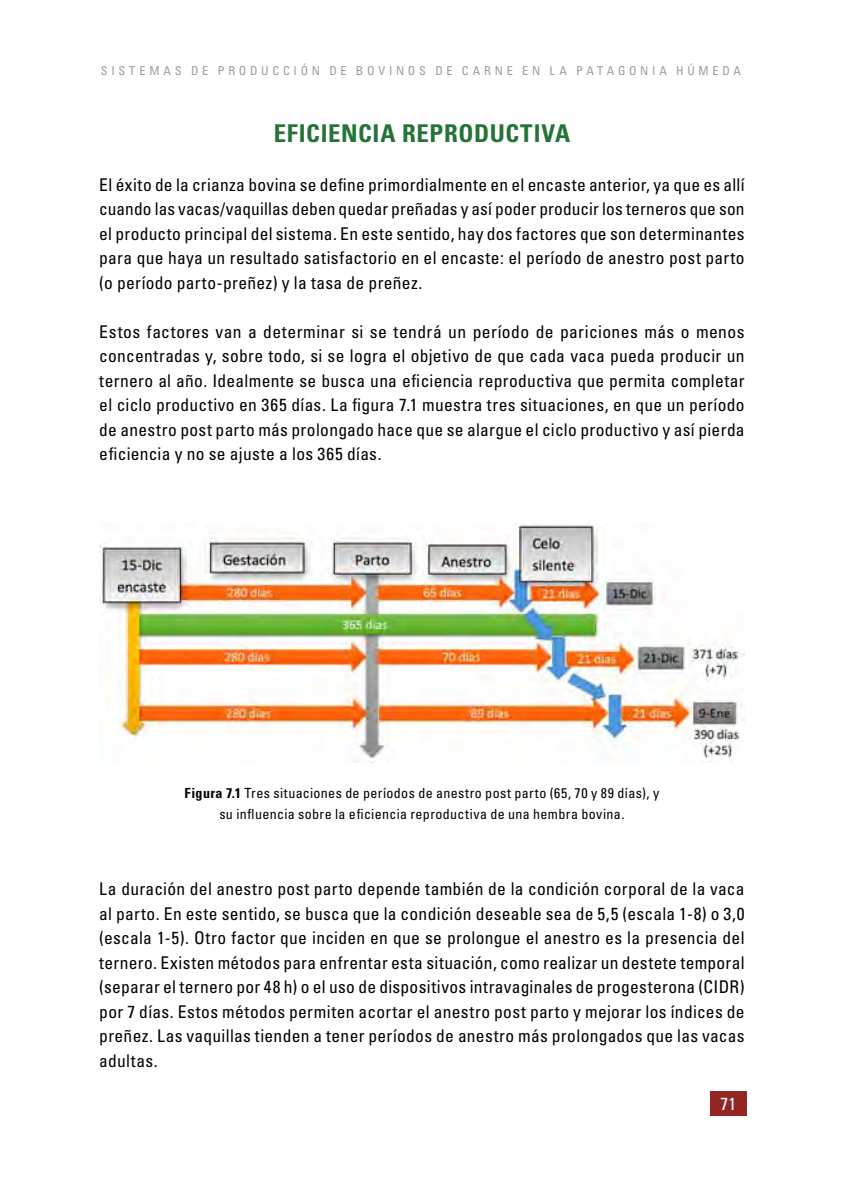
<style>
.page{position:relative;width:844px;height:1191px;background:#fff}
.page>*{position:absolute;margin:0;border:0;box-sizing:border-box;transform-origin:0 0}
.t1{font:700 condensed 24.5px "Univers LT Std";letter-spacing:.025em;color:#257338}
.t2{font:condensed 17.5px/24.5px "Univers LT Std";letter-spacing:.015em;color:#000;text-align:justify}
.t3{font:condensed 17.5px "Univers LT Std";color:#fff}
.t4{font:condensed 14px/21px "Univers LT Std";letter-spacing:.03em;color:#000;text-align:center}
.t5{font:condensed 12.25px "Univers LT Std";letter-spacing:.3em;color:#9c9d9d}
.s1{font-weight:700}
</style>
<div class="page">
<div style="left:709px;top:1091px;width:37px;height:25px;background:#932623"></div>
<img style="left:99px;top:523px;width:645px;height:239px">
<p class="t5" style="left:101px;top:63px;width:641px">SISTEMAS DE PRODUCCIÓN DE BOVINOS DE CARNE EN LA PATAGONIA HÚMEDA</p>
<h1 class="t1" style="left:274px;top:118px;width:298px">EFICIENCIA REPRODUCTIVA</h1>
<p class="t2" style="left:99px;top:172px;width:646px">El éxito de la crianza bovina se define primordialmente en el encaste anterior, ya que es allí cuando las vacas/vaquillas deben quedar preñadas y así poder producir los terneros que son el producto principal del sistema. En este sentido, hay dos factores que son determinantes para que haya un resultado satisfactorio en el encaste: el período de anestro post parto (o período parto-preñez) y la tasa de preñez.</p>
<p class="t2" style="left:99px;top:319px;width:646px">Estos factores van a determinar si se tendrá un período de pariciones más o menos concentradas y, sobre todo, si se logra el objetivo de que cada vaca pueda producir un ternero al año. Idealmente se busca una eficiencia reproductiva que permita completar el ciclo productivo en 365 días. La figura 7.1 muestra tres situaciones, en que un período de anestro post parto más prolongado hace que se alargue el ciclo productivo y así pierda eficiencia y no se ajuste a los 365 días.</p>
<p class="t4" style="left:185px;top:782px;width:476px"><span class="s1">Figura 7.1</span> Tres situaciones de períodos de anestro post parto (65, 70 y 89 días), y su influencia sobre la eficiencia reproductiva de una hembra bovina.</p>
<p class="t2" style="left:99px;top:876px;width:646px">La duración del anestro post parto depende también de la condición corporal de la vaca al parto. En este sentido, se busca que la condición deseable sea de 5,5 (escala 1-8) o 3,0 (escala 1-5). Otro factor que inciden en que se prolongue el anestro es la presencia del ternero. Existen métodos para enfrentar esta situación, como realizar un destete temporal (separar el ternero por 48 h) o el uso de dispositivos intravaginales de progesterona (CIDR) por 7 días. Estos métodos permiten acortar el anestro post parto y mejorar los índices de preñez. Las vaquillas tienden a tener períodos de anestro más prolongados que las vacas adultas.</p>
<p class="t3" style="left:720px;top:1092px;width:17px">71</p>
</div>
